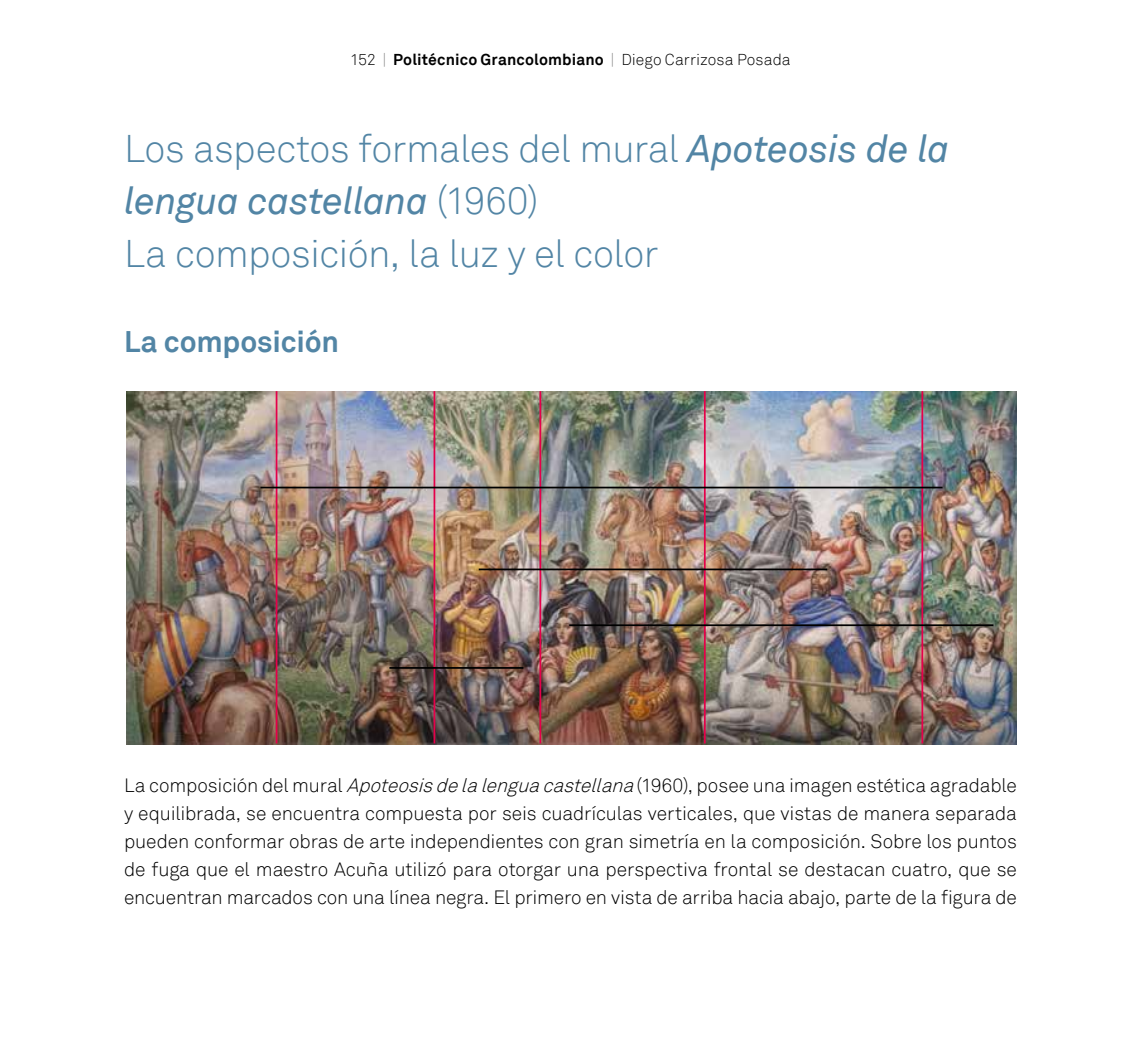
<style>
.page{position:relative;width:1141px;height:1042px;background:#fff}
.page>*{position:absolute;margin:0;border:0;box-sizing:border-box;transform-origin:0 0}
.t1{font:300 38.5px/52.5px "Akkurat";letter-spacing:-.015em;color:#5285a5}
.t2{font:700 29.75px "Akkurat";letter-spacing:-.005em;color:#5285a5}
.t3{font:300 19.25px/28px "Akkurat";letter-spacing:-.01em;color:#000;text-align:justify}
.t4{font:700 15.75px "Akkurat";letter-spacing:.01em;color:#000}
.s1{font-weight:300}
.s2{font-weight:300;color:#878787}
.s3{font-weight:400;font-style:italic}
.s4{font-style:italic}
</style>
<div class="page">
<img style="left:126px;top:391px;width:891px;height:353px">
<hr style="left:276px;top:391px;width:1px;height:352px;background:#e5004a">
<hr style="left:434px;top:391px;width:1px;height:352px;background:#e5004a">
<hr style="left:539px;top:391px;width:2px;height:352px;background:#e5004a">
<hr style="left:704px;top:391px;width:2px;height:352px;background:#e5004a">
<hr style="left:921px;top:391px;width:2px;height:352px;background:#e5004a">
<hr style="left:260px;top:487px;width:683px;height:1px;background:#000">
<hr style="left:479px;top:568px;width:348px;height:2px;background:#000">
<hr style="left:569px;top:624px;width:424px;height:2px;background:#000">
<hr style="left:389px;top:667px;width:134px;height:2px;background:#000">
<p class="t4" style="left:350px;top:50px;width:442px"><span class="s1">152</span> <span class="s2">|</span> Politécnico Grancolombiano <span class="s2">|</span> <span class="s1">Diego Carrizosa Posada</span></p>
<h1 class="t1" style="left:124px;top:123px;width:827px">Los aspectos formales del mural <span class="s3">Apoteosis de la lengua castellana</span> (1960)<br>La composición, la luz y el color</h1>
<h2 class="t2" style="left:124px;top:323px;width:216px">La composición</h2>
<p class="t3" style="left:124px;top:771px;width:894px">La composición del mural <span class="s4">Apoteosisdelalenguacastellana</span>(1960), posee una imagen estética agradable y equilibrada, se encuentra compuesta por seis cuadrículas verticales, que vistas de manera separada pueden conformar obras de arte independientes con gran simetría en la composición. Sobre los puntos de fuga que el maestro Acuña utilizó para otorgar una perspectiva frontal se destacan cuatro, que se encuentran marcados con una línea negra. El primero en vista de arriba hacia abajo, parte de la figura de</p>
</div>
